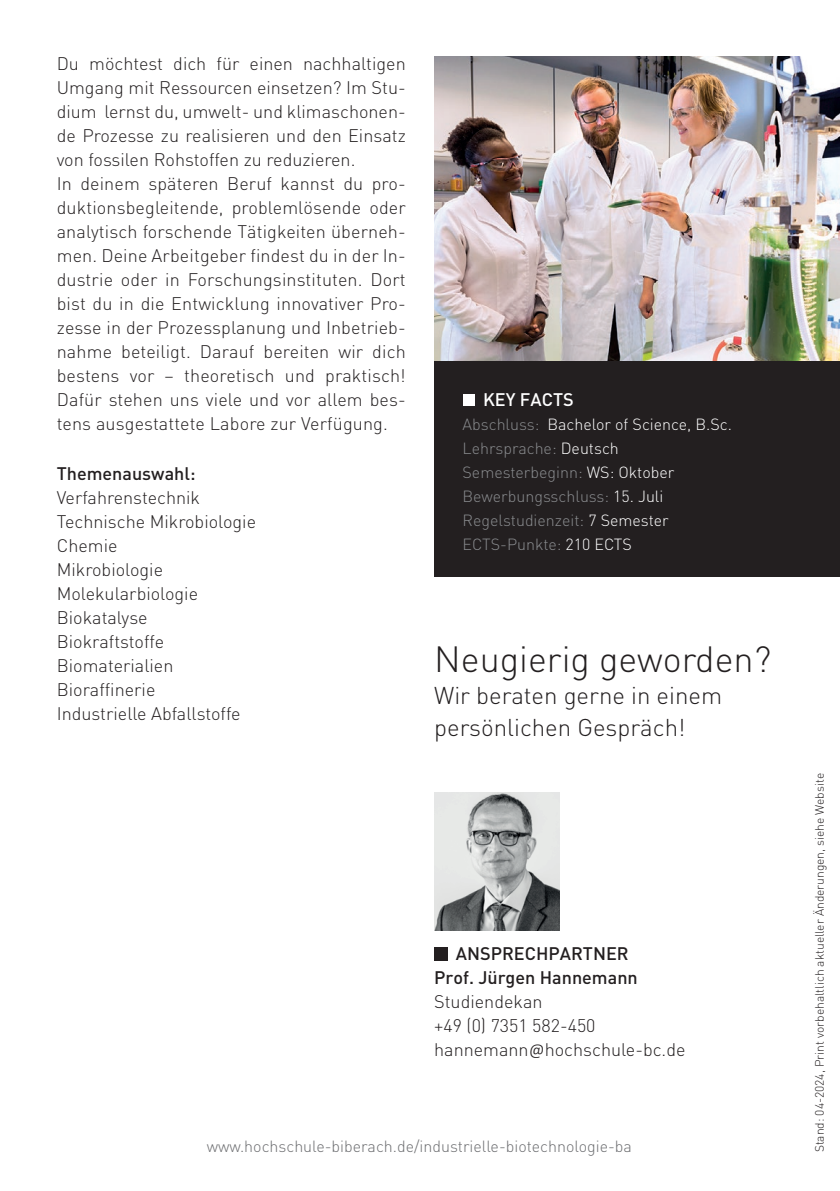
<style>
.page{position:relative;width:840px;height:1191px;background:#fff}
.page>*{position:absolute;margin:0;border:0;box-sizing:border-box;transform-origin:0 0}
.t1{font:300 36px "DIN";color:#231f20}
.t2{font:300 24px/32px "DIN";color:#231f20}
.t3{font:300 18px/24px "DIN";color:#231f20}
.t4{font:500 18px/24px "DIN";color:#231f20}
.t5{font:500 18px "DIN";color:#fff}
.t6{font:300 16px/24px "DIN";color:#8a8c8f}
.t7{font:300 16px "DIN";color:#6c6d70}
.t8{font:300 12px "DIN";color:#231f20}
.s1{color:#fff}
.s2{font-family:"Calibri"}
</style>
<div class="page">
<div style="left:434px;top:360px;width:405px;height:216px;background:#231f20"></div>
<div style="left:462px;top:394px;width:12px;height:12px;background:#fff"></div>
<img style="left:434px;top:57px;width:405px;height:303px">
<img style="left:434px;top:792px;width:125px;height:138px">
<div style="left:434px;top:947px;width:13px;height:13px;background:#231f20"></div>
<p class="t3" style="left:57px;top:51px;width:350px">Du möchtest dich für einen nachhaltigen Umgang mit Ressourcen einsetzen? Im Stu&shy;dium lernst du, umwelt- und klimaschonen&shy;de Prozesse zu realisieren und den Einsatz von fossilen Rohstoffen zu reduzieren.<br>In deinem späteren Beruf kannst du pro&shy;duktionsbegleitende, problemlösende oder analytisch forschende Tätigkeiten überneh&shy;men. Deine Arbeitgeber findest du in der In&shy;dustrie oder in Forschungsinstituten. Dort bist du in die Entwicklung innovativer Pro&shy;zesse in der Prozessplanung und Inbetrieb&shy;nahme beteiligt. Darauf bereiten wir dich bestens vor – theoretisch und praktisch!<br>Dafür stehen uns viele und vor allem bes&shy;tens ausgestattete Labore zur Verfügung.</p>
<p class="t4" style="left:57px;top:461px;width:140px">Themenauswahl:</p>
<p class="t3" style="left:57px;top:485px;width:201px">Verfahrenstechnik<br>Technische Mikrobiologie<br>Chemie<br>Mikrobiologie<br>Molekularbiologie<br>Biokatalyse<br>Biokraftstoffe<br>Biomaterialien<br>Bioraffinerie<br>Industrielle Abfallstoffe</p>
<p class="t5" style="left:483px;top:388px;width:92px">KEY FACTS</p>
<p class="t6" style="left:462px;top:412px;width:271px">Abschluss: <span class="s1">Bachelor of Science, B.Sc.<br></span>Lehrsprache: <span class="s1">Deutsch<br></span>Semesterbeginn: <span class="s1">WS: Oktober<br></span>Bewerbungsschluss: <span class="s1">15. Juli<br></span>Regelstudienzeit: <span class="s1">7 Semester<br></span>ECTS-Punkte: <span class="s1">210 ECTS</span></p>
<h1 class="t1" style="left:434px;top:637px;width:338px">Neugierig geworden?</h1>
<h2 class="t2" style="left:434px;top:679px;width:289px">Wir beraten gerne in einem persönlichen Gespräch!</h2>
<p class="t4" style="left:434px;top:941px;width:205px;text-indent:22px">ANSPRECHPARTNER<br>Prof. Jürgen Hannemann</p>
<p class="t3" style="left:434px;top:989px;width:253px">Studiendekan<br>+49 (0) 7351 582-450 hannemann<span class="s2">@</span>hochschule-bc.de</p>
<p class="t7" style="left:207px;top:1136px;width:426px">www.hochschule-biberach.de/industrielle-biotechnologie-ba</p>
<p class="t8" style="left:811px;top:1152px;width:381px;rotate:-90deg">Stand: 04-2024, Print vorbehaltlich aktueller Änderungen, siehe Website</p>
</div>
